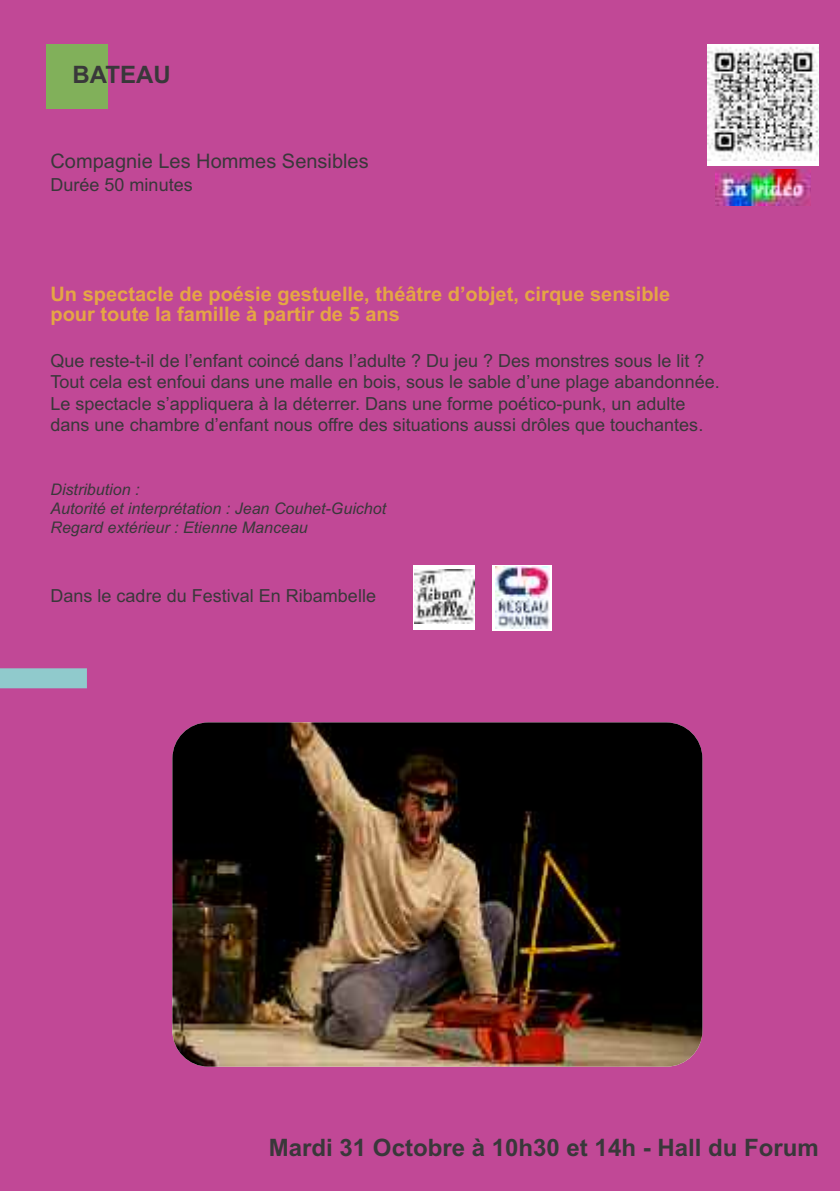
<style>
.page{position:relative;width:840px;height:1191px;background:#fff}
.page>*{position:absolute;margin:0;border:0;box-sizing:border-box;transform-origin:0 0}
.t1{font:700 24px "Arial";color:#39383a}
.t2{font:700 20px/20.4px "Arial";color:#e5a644}
.t3{font:20px "Arial";color:#39383a}
.t4{font:18px/21.6px "Arial";color:#39383a}
.t5{font:italic 16px/19.2px "Arial";color:#39383a}
</style>
<div class="page">
<hr style="left:0;top:0;width:1px;height:1191px;background:#90cacc">
<div style="left:1px;top:0;width:838px;height:1191px;background:#c14896"></div>
<div style="left:46px;top:44px;width:62px;height:65px;background:#81b05a"></div>
<img style="left:172px;top:722px;width:530px;height:344px;border-radius:36px">
<div style="left:706px;top:44px;width:112px;height:122px;background:#fff"></div>
<img style="left:706px;top:44px;width:112px;height:116px">
<div style="left:413px;top:565px;width:62px;height:64px;background:#fff"></div>
<img style="left:414px;top:569px;width:60px;height:54px">
<img style="left:715px;top:170px;width:95px;height:36px">
<svg style="left:0;top:649px;width:1px;height:19px"></svg>
<div style="left:0;top:668px;width:87px;height:20px;background:#90cacc"></div>
<div style="left:492px;top:565px;width:59px;height:65px;background:linear-gradient(to bottom,#fff,#fff)"></div>
<img style="left:495px;top:566px;width:54px;height:62px">
<h1 class="t1" style="left:72px;top:60px;width:100px">BATEAU</h1>
<p class="t3" style="left:50px;top:150px;width:319px">Compagnie Les Hommes Sensibles</p>
<p class="t4" style="left:50px;top:174px;width:144px">Durée 50 minutes</p>
<p class="t2" style="left:50px;top:284px;width:621px">Un spectacle de poésie gestuelle, théâtre d’objet, cirque sensible pour toute la famille à partir de 5 ans</p>
<p class="t4" style="left:50px;top:349px;width:670px">Que reste-t-il de l’enfant coincé dans l’adulte ? Du jeu ? Des monstres sous le lit ?<br>Tout cela est enfoui dans une malle en bois, sous le sable d’une plage abandonnée.<br>Le spectacle s’appliquera à la déterrer. Dans une forme poético-punk, un adulte dans une chambre d’enfant nous offre des situations aussi drôles que touchantes.</p>
<p class="t5" style="left:50px;top:479px;width:337px">Distribution :<br>Autorité et interprétation : Jean Couhet-Guichot<br>Regard extérieur : Etienne Manceau</p>
<p class="t4" style="left:50px;top:585px;width:327px">Dans le cadre du Festival En Ribambelle</p>
<h1 class="t1" style="left:269px;top:1133px;width:551px">Mardi 31 Octobre à 10h30 et 14h - Hall du Forum</h1>
</div>
